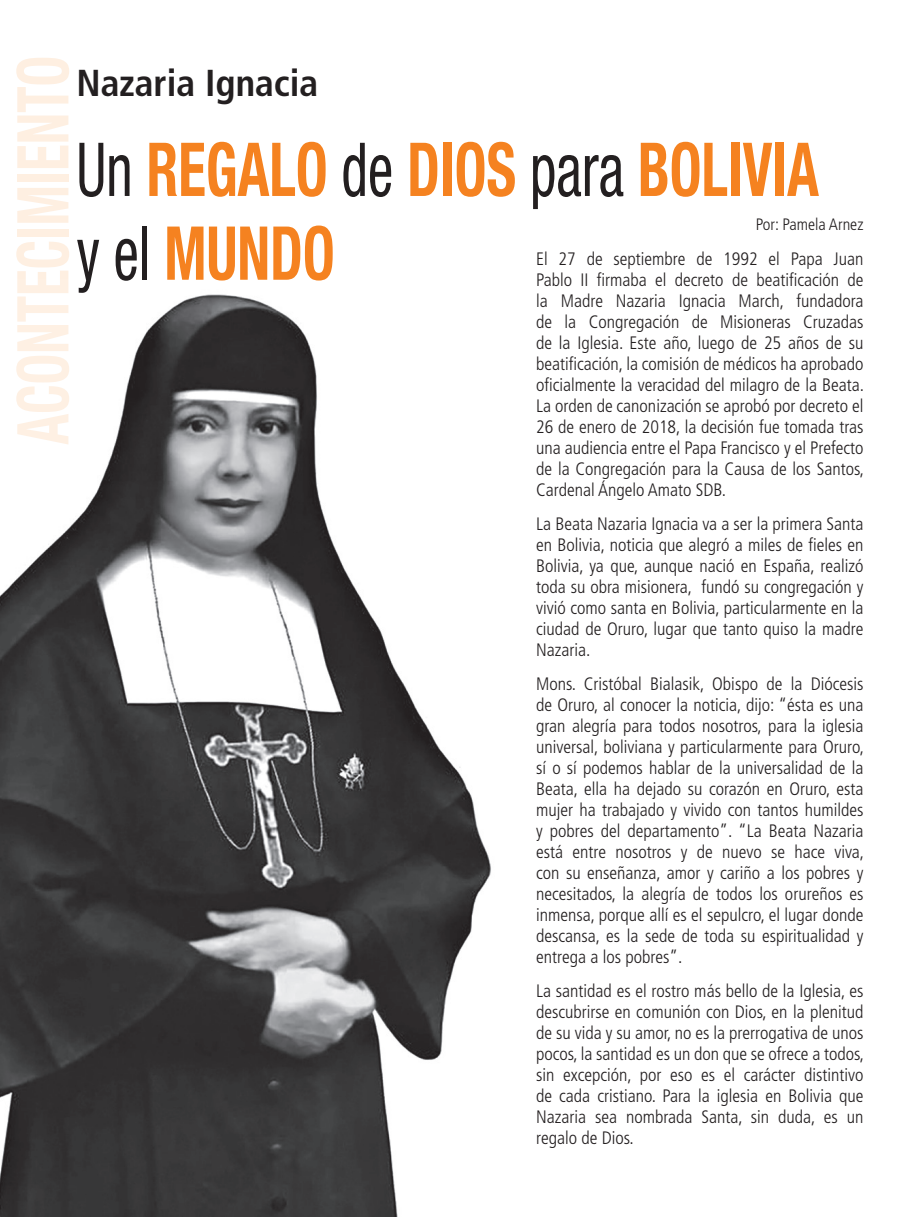
<style>
.page{position:relative;width:906px;height:1217px;background:#fff}
.page>*{position:absolute;margin:0;border:0;box-sizing:border-box;transform-origin:0 0}
.t1{font:700 condensed 74.4px/83.7px "Helvetica Neue";color:#f58220;scale:.77 1}
.t2{font:700 condensed 71.55px "Helvetica Neue";color:#feefe1;scale:.77 1}
.t3{font:700 condensed 37.5px "Frutiger LT Std";color:#231f20}
.t4{font:300 condensed 18px/21px "Frutiger LT Std";color:#231f20;text-align:justify}
.t5{font:300 condensed 16.5px "Frutiger LT Std";color:#231f20}
.s1{font-family:"Helvetica Neue LT Std";font-weight:400;color:#231f20}
</style>
<div class="page">
<img style="left:0;top:294px;width:491px;height:922px">
<img style="left:16px;top:280px;width:53px;height:164px">
<h2 class="t2" style="left:-16px;top:444px;width:506px;rotate:-90deg">ACONTECIMIENTO</h2>
<h3 class="t3" style="left:77px;top:61px;width:243px">Nazaria Ignacia</h3>
<h1 class="t1" style="left:77px;top:122px;width:965px"><span class="s1">Un</span> REGALO <span class="s1">de</span> DIOS <span class="s1">para</span> BOLIVIA <span class="s1">y el</span> MUNDO</h1>
<p class="t5" style="left:756px;top:214px;width:109px">Por: Pamela Arnez</p>
<p class="t4" style="left:536px;top:248px;width:329px">El 27 de septiembre de 1992 el Papa Juan Pablo II firmaba el decreto de beatificación de la Madre Nazaria Ignacia March, fundadora de la Congregación de Misioneras Cruzadas de la Iglesia. Este año, luego de 25 años de su beatificación, la comisión de médicos ha aprobado oficialmente la veracidad del milagro de la Beata.<br>La orden de canonización se aprobó por decreto el 26 de enero de 2018, la decisión fue tomada tras una audiencia entre el Papa Francisco y el Prefecto de la Congregación para la Causa de los Santos, Cardenal Ángelo Amato SDB.</p>
<p class="t4" style="left:536px;top:513px;width:329px">La Beata Nazaria Ignacia va a ser la primera Santa en Bolivia, noticia que alegró a miles de fieles en Bolivia, ya que, aunque nació en España, realizó toda su obra misionera, fundó su congregación y vivió como santa en Bolivia, particularmente en la ciudad de Oruro, lugar que tanto quiso la madre Nazaria.</p>
<p class="t4" style="left:536px;top:673px;width:329px">Mons. Cristóbal Bialasik, Obispo de la Diócesis de Oruro, al conocer la noticia, dijo: “ésta es una gran alegría para todos nosotros, para la iglesia universal, boliviana y particularmente para Oruro, sí o sí podemos hablar de la universalidad de la Beata, ella ha dejado su corazón en Oruro, esta mujer ha trabajado y vivido con tantos humildes y pobres del departamento”. “La Beata Nazaria está entre nosotros y de nuevo se hace viva, con su enseñanza, amor y cariño a los pobres y necesitados, la alegría de todos los orureños es inmensa, porque allí es el sepulcro, el lugar donde descansa, es la sede de toda su espiritualidad y entrega a los pobres”.</p>
<p class="t4" style="left:536px;top:980px;width:329px">La santidad es el rostro más bello de la Iglesia, es descubrirse en comunión con Dios, en la plenitud de su vida y su amor, no es la prerrogativa de unos pocos, la santidad es un don que se ofrece a todos, sin excepción, por eso es el carácter distintivo de cada cristiano. Para la iglesia en Bolivia que Nazaria sea nombrada Santa, sin duda, es un regalo de Dios.</p>
</div>
